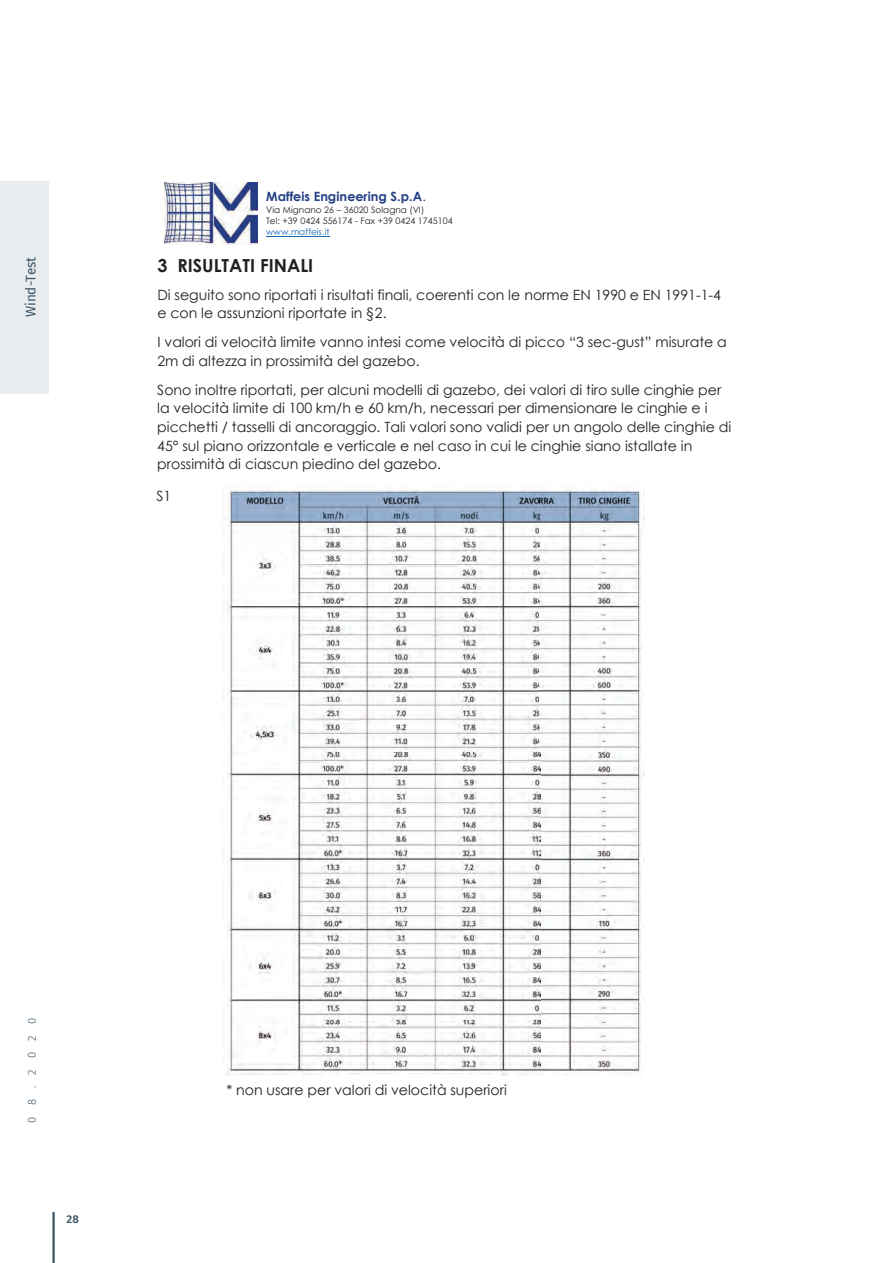
<style>
.page{position:relative;width:893px;height:1263px;background:#fff}
.page>*{position:absolute;margin:0;border:0;box-sizing:border-box;transform-origin:0 0}
.t1{font:700 18px "Century Gothic";color:#231f20}
.t2{font:14.1px/18.6px "Century Gothic";color:#231f20}
.t3{font:13.5px "Fira Sans";color:#3b5566}
.t4{font:700 12.75px "Century Gothic";color:#243f85}
.t5{font:300 11.25px "Fira Sans";letter-spacing:1em;color:#3b5566}
.t6{font:600 11.25px "Fira Sans";color:#3b5566}
.t7{font:8.85px/11.1px "Century Gothic";color:#231f20}
.t8{font:8.85px "Century Gothic";letter-spacing:-.005em;color:#1b69b4}
.s1{font-weight:400}
.s2{font-style:inherit}
</style>
<div class="page">
<hr style="left:52px;top:1212px;width:3px;height:51px;background:#3b5566">
<img style="left:165px;top:182px;width:93px;height:63px">
<hr style="left:266px;top:236px;width:64px;height:1px;background:#1b69b4">
<img style="left:223px;top:489px;width:422px;height:586px">
<div style="left:0;top:181px;width:48px;height:212px;background:#e8ecef"></div>
<p class="t3" style="left:21px;top:317px;width:62px;rotate:-90deg">Wind-Test</p>
<p class="t4" style="left:266px;top:187px;width:161px">Maffeis Engineering S.p.A<span class="s1">.</span></p>
<p class="t7" style="left:266px;top:204px;width:188px">Via Mignano 26 – 36020 Solagna (VI)<br>Tel: +39 0424 556174 - Fax +39 0424 1745104</p>
<p class="t8" style="left:266px;top:225px;width:65px">www.maffeis.it</p>
<p class="t1" style="left:157px;top:252px;width:157px"><span class="s2">3</span> RISULTATI FINALI</p>
<p class="t2" style="left:157px;top:285px;width:565px">Di seguito sono riportati i risultati finali, coerenti con le norme EN 1990 e EN 1991-1-4 e con le assunzioni riportate in §2.</p>
<p class="t2" style="left:157px;top:333px;width:571px">I valori di velocità limite vanno intesi come velocità di picco “3 sec-gust” misurate a<br>2m di altezza in prossimità del gazebo.</p>
<p class="t2" style="left:157px;top:380px;width:575px">Sono inoltre riportati, per alcuni modelli di gazebo, dei valori di tiro sulle cinghie per la velocità limite di 100 km/h e 60 km/h, necessari per dimensionare le cinghie e i picchetti / tasselli di ancoraggio. Tali valori sono validi per un angolo delle cinghie di 45° sul piano orizzontale e verticale e nel caso in cui le cinghie siano istallate in prossimità di ciascun piedino del gazebo.</p>
<p class="t2" style="left:157px;top:487px;width:16px">S1</p>
<p class="t5" style="left:24px;top:1123px;width:107px;rotate:-90deg">08.2020</p>
<p class="t6" style="left:66px;top:1209px;width:14px">28</p>
<p class="t2" style="left:226px;top:1081px;width:282px">* non usare per valori di velocità superiori</p>
</div>
